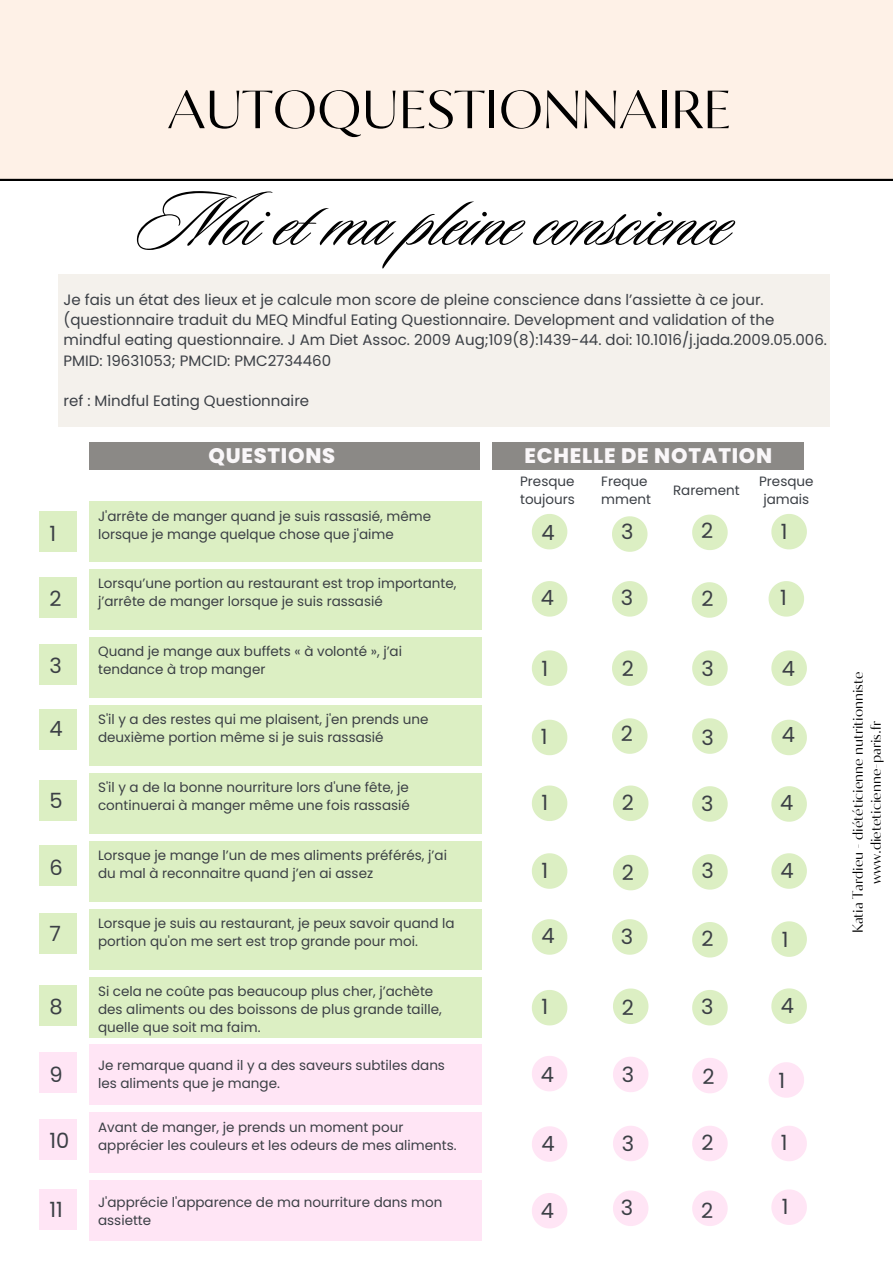
<style>
.page{position:relative;width:893px;height:1264px;background:#fff}
.page>*{position:absolute;margin:0;border:0;box-sizing:border-box;transform-origin:0 0}
.t1{font:80.7px "Sloop Script Pro";color:#000}
.t2{font:53.55px "Circe Contrast";letter-spacing:-.005em;color:#000}
.t3{font:21px "Poppins";color:#3b3f45}
.t4{font:800 21px "Poppins";letter-spacing:.035em;color:#faf7f9}
.t5{font:15px/20.2px "Poppins";color:#3b3f45}
.t6{font:14.55px "Circe Contrast";color:#000}
.t7{font:13.5px/18px "Poppins";color:#3b3f45}
</style>
<div class="page">
<div style="left:58px;top:274px;width:771px;height:153px;background:#f4f1ec"></div>
<div style="left:89px;top:442px;width:391px;height:28px;background:#8b8986"></div>
<div style="left:492px;top:442px;width:312px;height:28px;background:#8b8986"></div>
<div style="left:89px;top:501px;width:392px;height:60px;background:#dcefc3"></div>
<svg style="left:612px;top:516px;width:35px;height:36px"></svg>
<svg style="left:692px;top:514px;width:35px;height:36px"></svg>
<svg style="left:771px;top:514px;width:35px;height:35px"></svg>
<svg style="left:532px;top:514px;width:35px;height:35px"></svg>
<div style="left:89px;top:569px;width:392px;height:60px;background:#dcefc3"></div>
<svg style="left:612px;top:581px;width:35px;height:35px"></svg>
<svg style="left:691px;top:582px;width:36px;height:35px"></svg>
<svg style="left:768px;top:581px;width:36px;height:35px"></svg>
<svg style="left:532px;top:581px;width:35px;height:35px"></svg>
<div style="left:89px;top:637px;width:392px;height:60px;background:#dcefc3"></div>
<svg style="left:612px;top:650px;width:35px;height:36px"></svg>
<svg style="left:692px;top:650px;width:35px;height:36px"></svg>
<svg style="left:771px;top:650px;width:35px;height:36px"></svg>
<svg style="left:532px;top:650px;width:35px;height:36px"></svg>
<div style="left:89px;top:705px;width:392px;height:60px;background:#dcefc3"></div>
<svg style="left:612px;top:718px;width:35px;height:35px"></svg>
<svg style="left:692px;top:718px;width:35px;height:35px"></svg>
<svg style="left:771px;top:719px;width:35px;height:36px"></svg>
<svg style="left:532px;top:719px;width:35px;height:36px"></svg>
<div style="left:89px;top:773px;width:392px;height:60px;background:#dcefc3"></div>
<svg style="left:613px;top:785px;width:35px;height:36px"></svg>
<svg style="left:692px;top:786px;width:35px;height:35px"></svg>
<svg style="left:771px;top:786px;width:35px;height:35px"></svg>
<svg style="left:532px;top:785px;width:35px;height:36px"></svg>
<div style="left:89px;top:841px;width:392px;height:60px;background:#dcefc3"></div>
<svg style="left:613px;top:855px;width:35px;height:35px"></svg>
<svg style="left:692px;top:854px;width:35px;height:35px"></svg>
<svg style="left:771px;top:853px;width:35px;height:35px"></svg>
<svg style="left:532px;top:853px;width:35px;height:35px"></svg>
<div style="left:89px;top:909px;width:392px;height:60px;background:#dcefc3"></div>
<svg style="left:612px;top:919px;width:35px;height:35px"></svg>
<svg style="left:692px;top:922px;width:35px;height:35px"></svg>
<svg style="left:771px;top:921px;width:35px;height:35px"></svg>
<svg style="left:532px;top:919px;width:35px;height:35px"></svg>
<div style="left:89px;top:977px;width:392px;height:60px;background:#dcefc3"></div>
<svg style="left:613px;top:988px;width:35px;height:36px"></svg>
<svg style="left:692px;top:990px;width:35px;height:35px"></svg>
<svg style="left:771px;top:988px;width:35px;height:35px"></svg>
<svg style="left:532px;top:990px;width:35px;height:35px"></svg>
<div style="left:89px;top:1044px;width:392px;height:60px;background:#ffe5f5"></div>
<svg style="left:613px;top:1057px;width:35px;height:35px"></svg>
<svg style="left:692px;top:1058px;width:35px;height:35px"></svg>
<svg style="left:768px;top:1062px;width:36px;height:35px"></svg>
<svg style="left:532px;top:1056px;width:35px;height:35px"></svg>
<div style="left:89px;top:1112px;width:392px;height:60px;background:#ffe5f5"></div>
<svg style="left:613px;top:1126px;width:35px;height:35px"></svg>
<svg style="left:692px;top:1126px;width:35px;height:35px"></svg>
<svg style="left:771px;top:1126px;width:35px;height:35px"></svg>
<svg style="left:532px;top:1126px;width:35px;height:35px"></svg>
<div style="left:0;top:0;width:892px;height:181px;background:#fef1e7"></div>
<div style="left:89px;top:1180px;width:392px;height:60px;background:#ffe5f5"></div>
<svg style="left:771px;top:1189px;width:35px;height:35px"></svg>
<svg style="left:532px;top:1193px;width:35px;height:35px"></svg>
<svg style="left:613px;top:1190px;width:35px;height:35px"></svg>
<svg style="left:692px;top:1190px;width:35px;height:35px"></svg>
<div style="left:39px;top:511px;width:38px;height:41px;background:#dcefc3"></div>
<div style="left:39px;top:577px;width:38px;height:41px;background:#dcefc3"></div>
<div style="left:39px;top:644px;width:38px;height:41px;background:#dcefc3"></div>
<div style="left:39px;top:709px;width:38px;height:41px;background:#dcefc3"></div>
<div style="left:39px;top:780px;width:38px;height:41px;background:#dcefc3"></div>
<div style="left:39px;top:845px;width:38px;height:41px;background:#dcefc3"></div>
<div style="left:39px;top:913px;width:38px;height:41px;background:#dcefc3"></div>
<div style="left:39px;top:984px;width:38px;height:41px;background:#dcefc3"></div>
<div style="left:39px;top:1052px;width:38px;height:41px;background:#ffe5f5"></div>
<div style="left:39px;top:1119px;width:38px;height:41px;background:#ffe5f5"></div>
<div style="left:39px;top:1189px;width:38px;height:41px;background:#ffe5f5"></div>
<p class="t2" style="left:167px;top:79px;width:565px">AUTOQUESTIONNAIRE</p>
<p class="t1" style="left:136px;top:180px;width:595px">Moi et ma pleine conscience</p>
<p class="t5" style="left:64px;top:289px;width:764px">Je fais un état des lieux et je calcule mon score de pleine conscience dans l’assiette à ce jour. (questionnaire traduit du MEQ Mindful Eating Questionnaire. Development and validation of the mindful eating questionnaire. J Am Diet Assoc. 2009 Aug;109(8):1439-44. doi: 10.1016/j.jada.2009.05.006.<br>PMID: 19631053; PMCID: PMC2734460</p>
<p class="t5" style="left:64px;top:391px;width:247px">ref : Mindful Eating Questionnaire</p>
<p class="t4" style="left:208px;top:441px;width:128px">QUESTIONS</p>
<p class="t4" style="left:524px;top:441px;width:249px">ECHELLE DE NOTATION</p>
<p class="t3" style="left:49px;top:519px;width:8px">1</p>
<p class="t3" style="left:49px;top:584px;width:14px">2</p>
<p class="t3" style="left:49px;top:650px;width:14px">3</p>
<p class="t3" style="left:49px;top:714px;width:15px">4</p>
<p class="t3" style="left:49px;top:785px;width:15px">5</p>
<p class="t3" style="left:49px;top:853px;width:15px">6</p>
<p class="t3" style="left:49px;top:918px;width:13px">7</p>
<p class="t3" style="left:49px;top:991px;width:15px">8</p>
<p class="t3" style="left:49px;top:1059px;width:15px">9</p>
<p class="t3" style="left:49px;top:1126px;width:21px">10</p>
<p class="t7" style="left:98px;top:507px;width:334px">J'arrête de manger quand je suis rassasié, même lorsque je mange quelque chose que j'aime</p>
<p class="t7" style="left:98px;top:574px;width:360px">Lorsqu’une portion au restaurant est trop importante, j’arrête de manger lorsque je suis rassasié</p>
<p class="t7" style="left:98px;top:642px;width:305px">Quand je mange aux buffets « à volonté », j’ai tendance à trop manger</p>
<p class="t7" style="left:98px;top:710px;width:332px">S'il y a des restes qui me plaisent, j'en prends une deuxième portion même si je suis rassasié</p>
<p class="t7" style="left:98px;top:778px;width:313px">S'il y a de la bonne nourriture lors d'une fête, je continuerai à manger même une fois rassasié</p>
<p class="t7" style="left:98px;top:846px;width:350px">Lorsque je mange l’un de mes aliments préférés, j’ai du mal à reconnaitre quand j’en ai assez</p>
<p class="t7" style="left:98px;top:914px;width:358px">Lorsque je suis au restaurant, je peux savoir quand la portion qu'on me sert est trop grande pour moi.</p>
<p class="t7" style="left:98px;top:982px;width:345px">Si cela ne coûte pas beaucoup plus cher, j’achète des aliments ou des boissons de plus grande taille, quelle que soit ma faim.</p>
<p class="t7" style="left:98px;top:1056px;width:348px">Je remarque quand il y a des saveurs subtiles dans les aliments que je mange.</p>
<p class="t7" style="left:98px;top:1117px;width:360px">Avant de manger, je prends un moment pour apprécier les couleurs et les odeurs de mes aliments.</p>
<p class="t7" style="left:520px;top:472px;width:56px">Presque</p>
<p class="t7" style="left:520px;top:490px;width:56px">toujours</p>
<p class="t7" style="left:601px;top:472px;width:51px">Freque mment</p>
<p class="t7" style="left:673px;top:481px;width:68px">Rarement</p>
<p class="t7" style="left:759px;top:472px;width:56px">Presque</p>
<p class="t7" style="left:763px;top:490px;width:47px">jamais</p>
<p class="t3" style="left:541px;top:518px;width:15px">4</p>
<p class="t3" style="left:621px;top:517px;width:14px">3</p>
<p class="t3" style="left:701px;top:516px;width:14px">2</p>
<p class="t3" style="left:780px;top:517px;width:8px">1</p>
<p class="t3" style="left:541px;top:583px;width:15px">4</p>
<p class="t3" style="left:620px;top:582px;width:14px">3</p>
<p class="t3" style="left:701px;top:584px;width:14px">2</p>
<p class="t3" style="left:780px;top:582px;width:8px">1</p>
<p class="t3" style="left:541px;top:653px;width:8px">1</p>
<p class="t3" style="left:622px;top:653px;width:14px">2</p>
<p class="t3" style="left:701px;top:653px;width:14px">3</p>
<p class="t3" style="left:781px;top:654px;width:15px">4</p>
<p class="t3" style="left:541px;top:722px;width:8px">1</p>
<p class="t3" style="left:620px;top:719px;width:14px">2</p>
<p class="t3" style="left:701px;top:722px;width:14px">3</p>
<p class="t3" style="left:781px;top:720px;width:15px">4</p>
<p class="t3" style="left:541px;top:788px;width:8px">1</p>
<p class="t3" style="left:622px;top:788px;width:14px">2</p>
<p class="t3" style="left:701px;top:789px;width:14px">3</p>
<p class="t3" style="left:780px;top:788px;width:15px">4</p>
<p class="t3" style="left:541px;top:855px;width:8px">1</p>
<p class="t3" style="left:622px;top:858px;width:14px">2</p>
<p class="t3" style="left:701px;top:856px;width:14px">3</p>
<p class="t3" style="left:780px;top:856px;width:15px">4</p>
<p class="t3" style="left:541px;top:920px;width:15px">4</p>
<p class="t3" style="left:620px;top:921px;width:14px">3</p>
<p class="t3" style="left:701px;top:923px;width:14px">2</p>
<p class="t3" style="left:781px;top:924px;width:8px">1</p>
<p class="t3" style="left:541px;top:992px;width:8px">1</p>
<p class="t3" style="left:622px;top:992px;width:14px">2</p>
<p class="t3" style="left:701px;top:991px;width:14px">3</p>
<p class="t3" style="left:780px;top:991px;width:15px">4</p>
<p class="t3" style="left:541px;top:1060px;width:15px">4</p>
<p class="t3" style="left:622px;top:1060px;width:14px">3</p>
<p class="t3" style="left:702px;top:1062px;width:14px">2</p>
<p class="t3" style="left:778px;top:1066px;width:8px">1</p>
<p class="t3" style="left:541px;top:1129px;width:15px">4</p>
<p class="t3" style="left:622px;top:1129px;width:14px">3</p>
<p class="t3" style="left:701px;top:1127px;width:14px">2</p>
<p class="t3" style="left:780px;top:1128px;width:8px">1</p>
<p class="t3" style="left:49px;top:1195px;width:15px">11</p>
<p class="t7" style="left:98px;top:1193px;width:346px">J'apprécie l'apparence de ma nourriture dans mon assiette</p>
<p class="t3" style="left:541px;top:1196px;width:15px">4</p>
<p class="t3" style="left:620px;top:1193px;width:14px">3</p>
<p class="t3" style="left:701px;top:1195px;width:14px">2</p>
<p class="t3" style="left:781px;top:1191px;width:8px">1</p>
<p class="t6" style="left:849px;top:933px;width:263px;rotate:-90deg">Katia Tardieu - diététicienne nutritionniste</p>
<p class="t6" style="left:867px;top:884px;width:164px;rotate:-90deg">www.dieteticienne-paris.fr</p>
</div>
